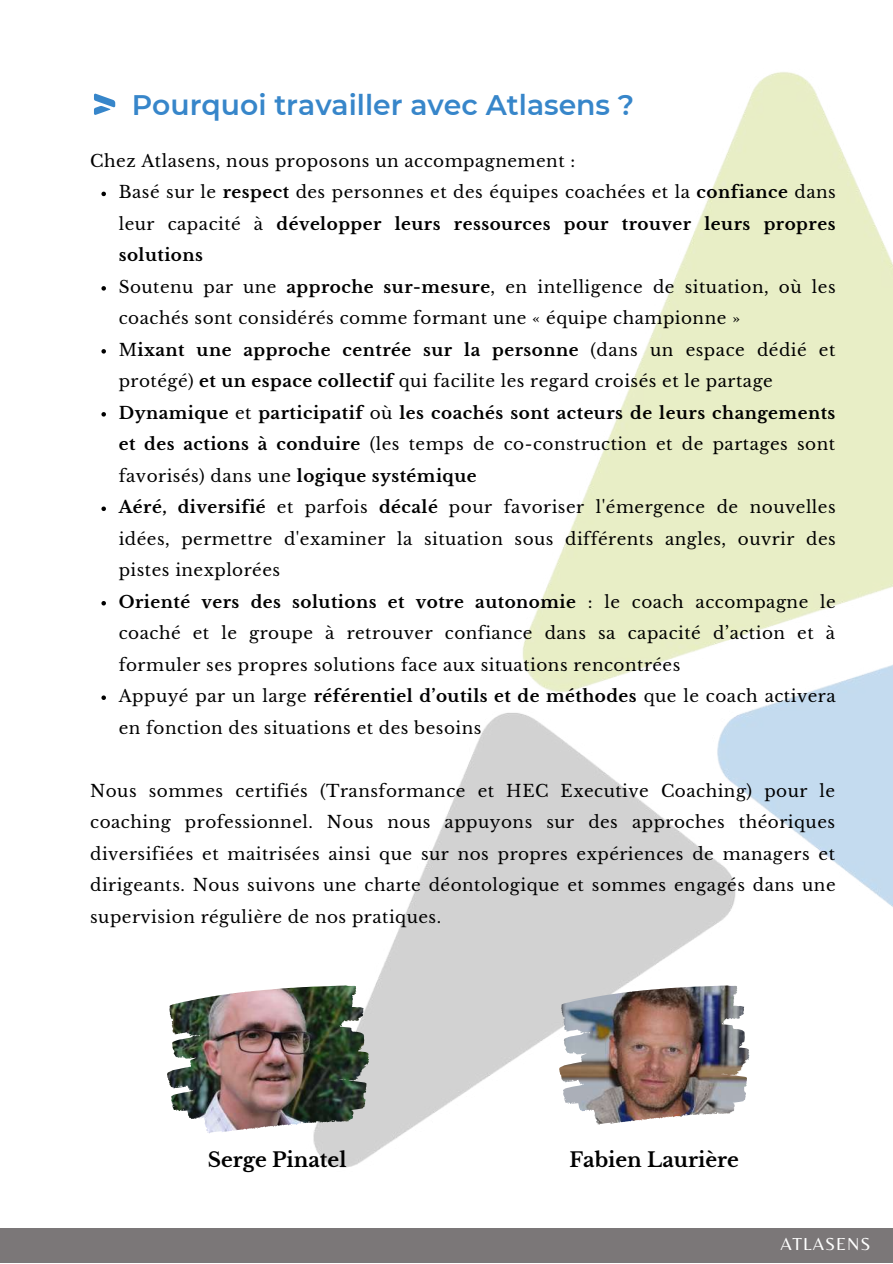
<style>
.page{position:relative;width:893px;height:1264px;background:#fff}
.page>*{position:absolute;margin:0;border:0;box-sizing:border-box;transform-origin:0 0}
.t1{font:600 28.2px "Montserrat";color:#3786ca}
.t2{font:700 20.1px "Libre Baskerville";color:#000}
.t3{font:18px "Belleza";letter-spacing:.05em;color:#fff}
.t4{font:16.8px/31.5px "Libre Baskerville";letter-spacing:.03em;color:#000}
.s1{font-weight:700}
</style>
<div class="page">
<svg style="left:94px;top:94px;width:21px;height:21px"></svg>
<div style="left:0;top:1227px;width:892px;height:35px;background:#7b7778"></div>
<img style="left:154px;top:72px;width:738px;height:1156px">
<svg style="left:101px;top:192px;width:5px;height:4px"></svg>
<svg style="left:101px;top:286px;width:5px;height:4px"></svg>
<svg style="left:101px;top:349px;width:5px;height:4px"></svg>
<svg style="left:101px;top:412px;width:5px;height:4px"></svg>
<svg style="left:101px;top:506px;width:5px;height:5px"></svg>
<svg style="left:101px;top:601px;width:5px;height:4px"></svg>
<svg style="left:101px;top:695px;width:5px;height:5px"></svg>
<img style="left:340px;top:993px;width:28px;height:64px">
<img style="left:721px;top:993px;width:28px;height:60px">
<h1 class="t1" style="left:132px;top:87px;width:504px">Pourquoi travailler avec Atlasens ?</h1>
<p class="t4" style="left:90px;top:145px;width:486px">Chez Atlasens, nous proposons un accompagnement :</p>
<p class="t4" style="left:119px;top:177px;width:718px">Basé sur le <span class="s1">respect</span> des personnes et des équipes coachées et la <span class="s1">confiance</span> dans leur capacité à <span class="s1">développer leurs ressources pour trouver leurs propres solutions<br></span>Soutenu par une <span class="s1">approche sur-mesure</span>, en intelligence de situation, où les coachés sont considérés comme formant une « équipe championne »<br>M<span class="s1">ixant une approche centrée sur la personne</span> (dans un espace dédié et protégé) <span class="s1">et un espace collectif</span> qui facilite les regard croisés et le partage <span class="s1">Dynamique</span> et <span class="s1">participatif</span> où <span class="s1">les coachés sont acteurs de leurs changements et des actions à conduire</span> (les temps de co-construction et de partages sont favorisés) dans une <span class="s1">logique systémique<br>Aéré, diversifié</span> et parfois <span class="s1">décalé</span> pour favoriser l'émergence de nouvelles idées, permettre d'examiner la situation sous différents angles, ouvrir des pistes inexplorées<br><span class="s1">Orienté vers des solutions et votre autonomie</span> : le coach accompagne le coaché et le groupe à retrouver confiance dans sa capacité d’action et à formuler ses propres solutions face aux situations rencontrées<br>Appuyé par un large <span class="s1">référentiel d’outils et de méthodes</span> que le coach activera en fonction des situations et des besoins</p>
<p class="t4" style="left:90px;top:775px;width:746px;text-align:justify">Nous sommes certifiés (Transformance et HEC Executive Coaching) pour le coaching professionnel. Nous nous appuyons sur des approches théoriques diversifiées et maitrisées ainsi que sur nos propres expériences de managers et dirigeants. Nous suivons une charte déontologique et sommes engagés dans une supervision régulière de nos pratiques.</p>
<p class="t2" style="left:208px;top:1147px;width:140px">Serge Pinatel</p>
<p class="t2" style="left:569px;top:1147px;width:171px">Fabien Laurière</p>
<p class="t3" style="left:780px;top:1233px;width:91px">ATLASENS</p>
</div>
